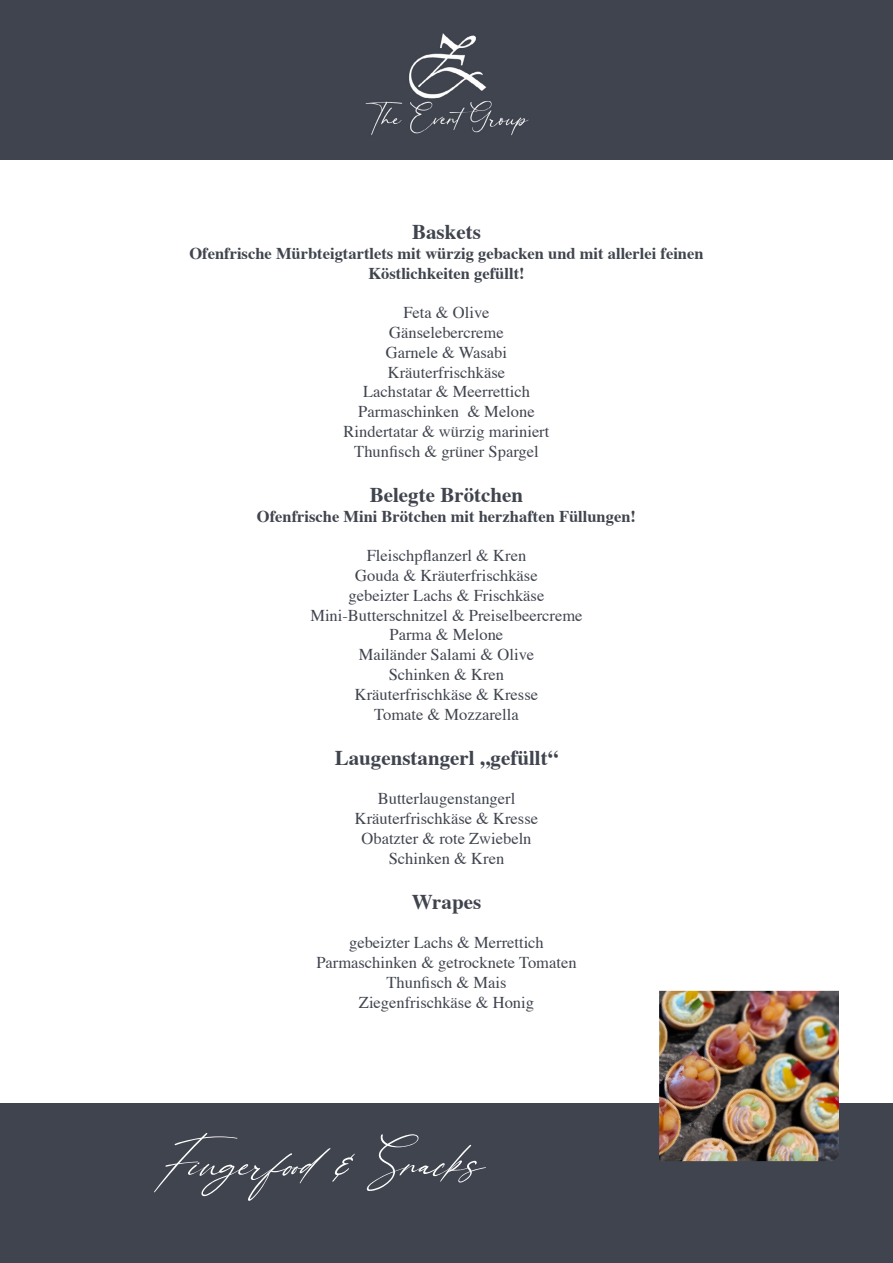
<style>
.page{position:relative;width:893px;height:1263px;background:#fff}
.page>*{position:absolute;margin:0;border:0;box-sizing:border-box;transform-origin:0 0}
.t1{font:italic 90px "Eternal Amsterdam";color:#fff}
.t2{font:700 21px "Times";color:#40444e}
.t3{font:16.5px/19.8px "Times";color:#40444e;text-align:center}
.t4{font:700 16.5px/19.8px "Times";color:#40444e;text-align:center}
</style>
<div class="page">
<div style="left:0;top:0;width:893px;height:159px;background:#40444e"></div>
<img style="left:365px;top:33px;width:164px;height:103px">
<div style="left:0;top:1103px;width:893px;height:160px;background:#40444e"></div>
<img style="left:659px;top:991px;width:180px;height:170px">
<p class="t2" style="left:412px;top:212px;width:70px">Baskets</p>
<p class="t4" style="left:189px;top:242px;width:516px">Ofenfrische Mürbteigtartlets mit würzig gebacken und mit allerlei feinen<br>Köstlichkeiten gefüllt!</p>
<p class="t3" style="left:344px;top:301px;width:207px">Feta &amp; Olive<br>Gänselebercreme<br>Garnele &amp; Wasabi<br>Kräuterfrischkäse<br>Lachstatar &amp; Meerrettich<br>Parmaschinken &amp; Melone<br>Rindertatar &amp; würzig mariniert<br>Thunfisch &amp; grüner Spargel</p>
<p class="t2" style="left:370px;top:475px;width:155px">Belegte Brötchen</p>
<p class="t4" style="left:257px;top:504px;width:381px">Ofenfrische Mini Brötchen mit herzhaften Füllungen!</p>
<p class="t3" style="left:310px;top:544px;width:274px">Fleischpflanzerl &amp; Kren<br>Gouda &amp; Kräuterfrischkäse<br>gebeizter Lachs &amp; Frischkäse<br>Mini-Butterschnitzel &amp; Preiselbeercreme<br>Parma &amp; Melone<br>Mailänder Salami &amp; Olive<br>Schinken &amp; Kren<br>Kräuterfrischkäse &amp; Kresse<br>Tomate &amp; Mozzarella</p>
<p class="t2" style="left:335px;top:737px;width:225px">Laugenstangerl „gefüllt“</p>
<p class="t3" style="left:355px;top:787px;width:185px">Butterlaugenstangerl<br>Kräuterfrischkäse &amp; Kresse<br>Obatzter &amp; rote Zwiebeln<br>Schinken &amp; Kren</p>
<p class="t2" style="left:412px;top:881px;width:71px">Wrapes</p>
<p class="t3" style="left:316px;top:931px;width:262px">gebeizter Lachs &amp; Merrettich<br>Parmaschinken &amp; getrocknete Tomaten<br>Thunfisch &amp; Mais<br>Ziegenfrischkäse &amp; Honig</p>
<h1 class="t1" style="left:155px;top:1120px;width:323px">Fingerfood &amp; Snacks</h1>
</div>
